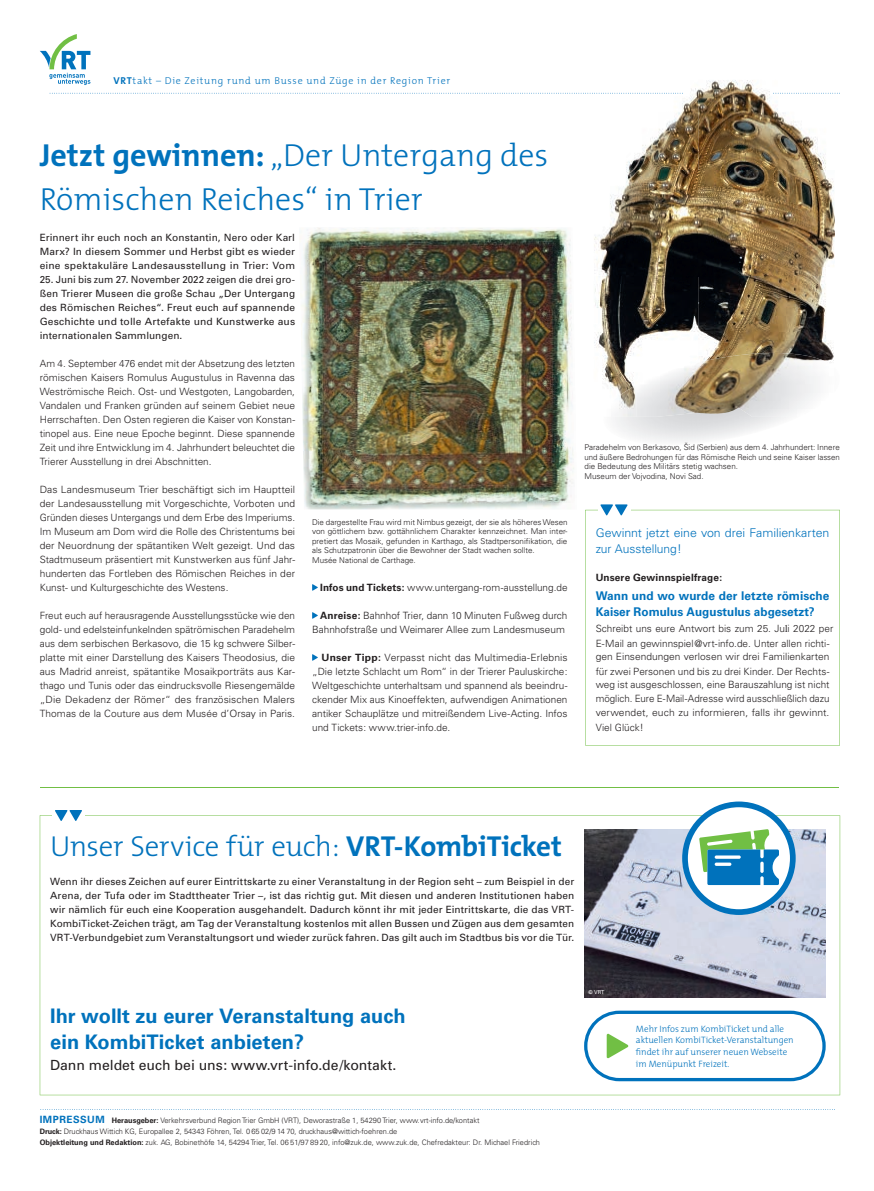
<style>
.page{position:relative;width:874px;height:1191px;background:#fff}
.page>*{position:absolute;margin:0;border:0;box-sizing:border-box;transform-origin:0 0}
.t1{font:300 32px/44px "The Mix";color:#0072bc}
.t2{font:300 29px "The Mix";letter-spacing:-.015em;color:#0072bc}
.t3{font:700 20px/26px "Univers";color:#0072bc}
.t4{font:14px "Univers";color:#231f20}
.t5{font:700 12px/16px "Univers";color:#0072bc}
.t6{font:300 12px/16px "Univers";letter-spacing:-.005em;color:#0072bc}
.t7{font:300 10px/14px "Univers";color:#231f20;text-align:justify}
.t8{font:10px/14px "Univers";letter-spacing:.01em;color:#231f20;text-align:justify}
.t9{font:300 10px "The Mix";letter-spacing:.075em;color:#0072bc}
.t10{font:700 10px "Univers";letter-spacing:.015em;color:#231f20}
.t11{font:300 9.2px/11.9px "The Mix";color:#0072bc}
.t12{font:300 8px/9.6px "Univers";color:#231f20}
.t13{font:300 7.5px/11px "Univers";color:#231f20}
.t14{font:5.5px "Univers";color:#fff}
.s1{font-weight:700}
.s2{font-family:"Minion Pro";font-weight:400}
.s3{font-weight:700;font-size:10px;color:#0072bc}
</style>
<div class="page">
<svg style="left:40px;top:815px;width:799px;height:280px"></svg>
<div style="left:52px;top:810px;width:33px;height:10px;background:#fff"></div>
<svg style="left:55px;top:810px;width:27px;height:11px"></svg>
<svg style="left:585px;top:510px;width:254px;height:235px"></svg>
<div style="left:597px;top:504px;width:33px;height:11px;background:#fff"></div>
<svg style="left:600px;top:504px;width:27px;height:11px"></svg>
<img style="left:562px;top:80px;width:271px;height:196px">
<img style="left:594px;top:276px;width:104px;height:106px">
<img style="left:698px;top:276px;width:135px;height:77px">
<img style="left:603px;top:382px;width:33px;height:3px">
<img style="left:636px;top:353px;width:197px;height:64px">
<img style="left:603px;top:385px;width:33px;height:32px">
<img style="left:583px;top:829px;width:242px;height:168px">
<svg style="left:312px;top:584px;width:6px;height:7px"></svg>
<svg style="left:312px;top:612px;width:6px;height:7px"></svg>
<svg style="left:312px;top:654px;width:6px;height:7px"></svg>
<img style="left:301px;top:227px;width:276px;height:282px">
<hr style="left:40px;top:787px;width:798px;height:1px;background:#71bf44">
<svg style="left:40px;top:1109px;width:793px;height:1px"></svg>
<svg style="left:583px;top:1010px;width:242px;height:71px"></svg>
<img style="left:625px;top:93px;width:55px;height:1px">
<svg style="left:50px;top:93px;width:512px;height:1px"></svg>
<img style="left:777px;top:93px;width:55px;height:1px">
<svg style="left:40px;top:34px;width:50px;height:51px"></svg>
<svg style="left:681px;top:801px;width:114px;height:114px"></svg>
<p class="t9" style="left:113px;top:72px;width:338px"><span class="s1">VRT</span>takt – Die Zeitung rund um Busse und Züge in der Region Trier</p>
<h1 class="t1" style="left:40px;top:132px;width:510px"><span class="s1">Jetzt gewinnen:</span> „Der Untergang des<br>Römischen Reiches“ in Trier</h1>
<p class="t8" style="left:40px;top:230px;width:257px">Erinnert ihr euch noch an Konstantin, Nero oder Karl Marx? In diesem Sommer und Herbst gibt es wieder eine spektakuläre Landesausstellung in Trier: Vom</p>
<p class="t8" style="left:40px;top:272px;width:257px">25. Juni bis zum 27. November 2022 zeigen die drei gro&shy;ßen Trierer Museen die große Schau „Der Untergang des Römischen Reiches“. Freut euch auf spannende Geschichte und tolle Artefakte und Kunstwerke aus internationalen Sammlungen.</p>
<p class="t7" style="left:40px;top:356px;width:257px">Am 4. September 476 endet mit der Absetzung des letzten römischen Kaisers Romulus Augustulus in Ravenna das Weströmische Reich. Ost- und Westgoten, Langobarden, Vandalen und Franken gründen auf seinem Gebiet neue Herrschaften. Den Osten regieren die Kaiser von Konstan&shy;tinopel aus. Eine neue Epoche beginnt. Diese spannende Zeit und ihre Entwicklung im 4. Jahrhundert beleuchtet die Trierer Ausstellung in drei Abschnitten.</p>
<p class="t7" style="left:40px;top:482px;width:257px">Das Landesmuseum Trier beschäftigt sich im Hauptteil der Landesausstellung mit Vorgeschichte, Vorboten und Gründen dieses Untergangs und dem Erbe des Imperiums.<br>Im Museum am Dom wird die Rolle des Christentums bei der Neuordnung der spätantiken Welt gezeigt. Und das Stadtmuseum präsentiert mit Kunstwerken aus fünf Jahr&shy;hunderten das Fortleben des Römischen Reiches in der Kunst- und Kulturgeschichte des Westens.</p>
<p class="t7" style="left:40px;top:608px;width:257px">Freut euch auf herausragende Ausstellungsstücke wie den gold- und edelsteinfunkelnden spätrömischen Paradehelm aus dem serbischen Berkasovo, die 15 kg schwere Silber&shy;platte mit einer Darstellung des Kaisers Theodosius, die aus Madrid anreist, spätantike Mosaikporträts aus Kar&shy;thago und Tunis oder das eindrucksvolle Riesenge mälde „Die Dekadenz der Römer“ des französischen Malers Thomas de la Couture aus dem Musée d’Orsay in Paris.</p>
<p class="t12" style="left:312px;top:517px;width:257px">Die dargestellte Frau wird mit Nimbus gezeigt, der sie als höheres Wesen von göttlichem bzw. gottähnlichem Charakter kennzeichnet. Man inter&shy;pre tiert das Mosaik, gefunden in Karthago, als Stadtpersonifikation, die als Schutzpatronin über die Bewohner der Stadt wachen sollte.<br>Musée National de Carthage.</p>
<p class="t7" style="left:320px;top:580px;width:249px"><span class="s1">Infos und Tickets:</span> www.untergang-rom-ausstellung.de</p>
<p class="t7" style="left:312px;top:608px;width:257px;text-align:right"><span class="s1">Anreise:</span> Bahnhof Trier, dann 10 Minuten Fußweg durch<br>Bahnhofstraße und Weimarer Allee zum Landesmuseum</p>
<p class="t7" style="left:312px;top:650px;width:257px;text-indent:9px"><span class="s1">Unser Tipp:</span> Verpasst nicht das Multimedia-Erlebnis „Die letzte Schlacht um Rom“ in der Trierer Pauluskirche:<br>Weltgeschichte unterhaltsam und spannend als beeindru&shy;ckender Mix aus Kinoeffekten, aufwendigen Animationen antiker Schauplätze und mitreißendem Live-Acting. Infos und Tickets: www.trier-info.de.</p>
<p class="t12" style="left:584px;top:442px;width:257px">Paradehelm von Berkasovo, Šid (Serbien) aus dem 4. Jahrhundert: Innere und äußere Bedrohungen für das Römische Reich und seine Kaiser lassen die Bedeutung des Militärs stetig wachsen.<br>Museum der Vojvodina, Novi Sad.</p>
<p class="t6" style="left:595px;top:525px;width:235px">Gewinnt jetzt eine von drei Familienkarten zur Ausstellung!</p>
<p class="t10" style="left:595px;top:571px;width:128px">Unsere Gewinnspielfrage:</p>
<p class="t5" style="left:595px;top:588px;width:235px">Wann und wo wurde der letzte römische<br>Kaiser Romulus Augustulus abgesetzt?</p>
<p class="t7" style="left:595px;top:621px;width:239px;line-height:14.7px">Schreibt uns eure Antwort bis zum 25. Ju<span class="s2">l</span>i 2022 per<br>E-Mail an gewinnspiel@vrt-info.de. Unter allen richti-</p>
<p class="t7" style="left:595px;top:649px;width:235px;line-height:14.7px">gen Einsendungen verlosen wir drei Familienkarten für zwei Personen und bis zu drei Kinder. Der Rechts-</p>
<p class="t7" style="left:595px;top:678px;width:235px">weg ist ausgeschlossen, eine Barauszahlung ist nicht möglich. Eure E-Mail-Adresse wird ausschließlich dazu verwendet, euch zu informieren, falls ihr gewinnt.<br>Viel Glück!</p>
<h2 class="t2" style="left:50px;top:822px;width:513px">Unser Service für euch: <span class="s1">VRT-KombiTicket</span></h2>
<p class="t8" style="left:50px;top:874px;width:525px">Wenn ihr dieses Zeichen auf eurer Eintrittskarte zu einer Veranstaltung in der Region seht – zum Beispiel in der Arena, der Tufa oder im Stadttheater Trier –, ist das richtig gut. Mit diesen und anderen Institutionen haben wir nämlich für euch eine Kooperation ausgehandelt. Dadurch könnt ihr mit jeder Eintrittskarte, die das VRT-KombiTicket-Zeichen trägt, am Tag der Veranstaltung kostenlos mit allen Bussen und Zügen aus dem gesamten VRT-Verbundgebiet zum Veranstaltungsort und wieder zurück fahren. Das gilt auch im Stadtbus bis vor die Tür.</p>
<h3 class="t3" style="left:50px;top:1003px;width:357px">Ihr wollt zu eurer Veranstaltung auch ein KombiTicket anbieten?</h3>
<h3 class="t4" style="left:50px;top:1057px;width:347px">Dann meldet euch bei uns: www.vrt-info.de/kontakt.</h3>
<p class="t13" style="left:40px;top:1115px;width:501px"><span class="s3">IMPRESSUM</span> <span class="s1">Herausgeber:</span> Verkehrsverbund Region Trier GmbH (VRT), Deworastraße 1, 54290 Trier, www.vrt-info.de/kontakt<br><span class="s1">Druck:</span> Druckhaus Wittich KG, Europallee 2, 54343 Föhren, Tel. 0 65 02/9 14 70, druckhaus@wittich-foehren.de<br><span class="s1">Objektleitung und Redaktion:</span> zuk. AG, Bobinethöfe 14, 54294 Trier, Tel. 06 51/97 89 20, info@zuk.de, www.zuk.de, Chefredakteur: Dr. Michael Friedrich</p>
<p class="t14" style="left:588px;top:988px;width:17px">© VRT</p>
<p class="t11" style="left:635px;top:1022px;width:159px">Mehr Infos zum KombiTicket und alle aktuellen KombiTicket-Veranstaltungen findet ihr auf unserer neuen Webseite im Menüpunkt Freizeit.</p>
</div>
